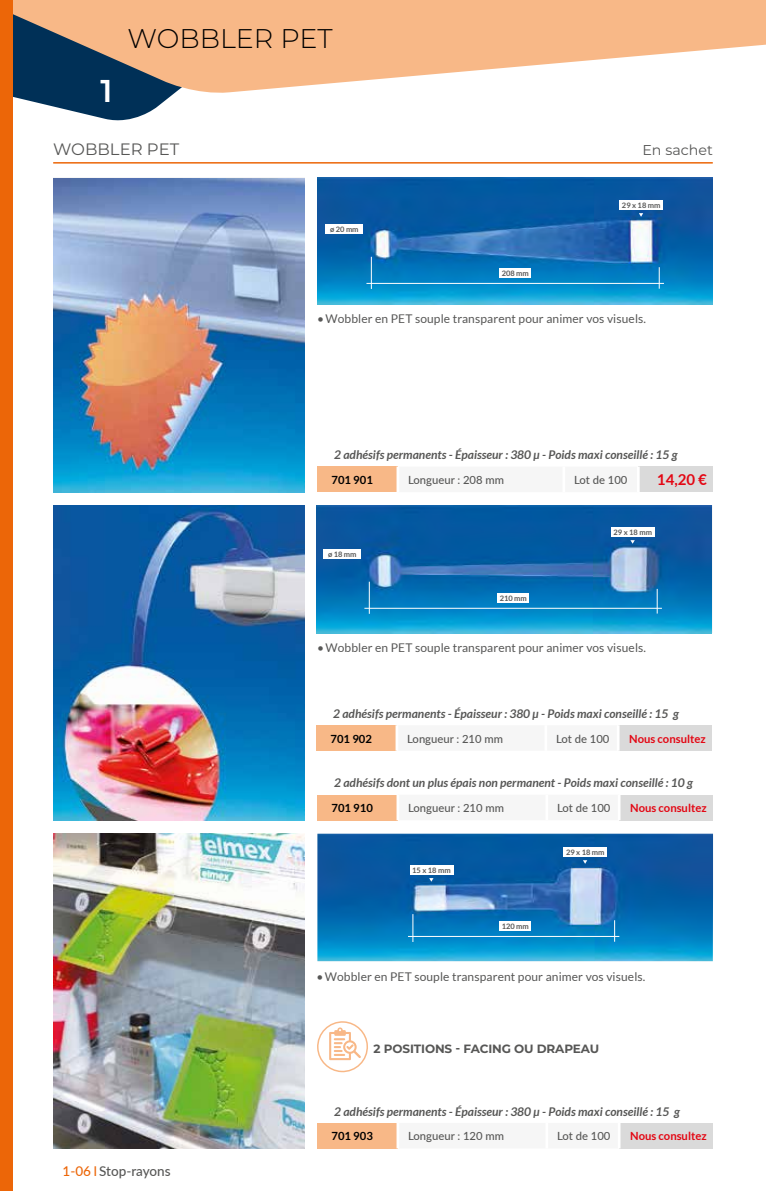
<style>
.page{position:relative;width:766px;height:1191px;background:#fff}
.page>*{position:absolute;margin:0;border:0;box-sizing:border-box;transform-origin:0 0}
.t1{font:600 31.5px "Montserrat";color:#fff}
.t2{font:300 27px "Montserrat";color:#000}
.t3{font:16.5px "Montserrat";color:#575756}
.t4{font:700 15px "Lato";color:#e30613}
.t5{font:14.25px "Montserrat";color:#575756}
.t6{font:500 13.5px "Lato";letter-spacing:-.005em;color:#575756}
.t7{font:500 13.5px "Lato";color:#ec6608}
.t8{font:italic 700 12px "Lato";color:#575756}
.t9{font:12px "Lato";letter-spacing:.01em;color:#575756}
.t10{font:700 12px "Montserrat";letter-spacing:-.01em;color:#575756}
.t11{font:500 11.25px "Lato";color:#575756}
.t12{font:700 11.25px "Lato";color:#e30613}
.t13{font:700 11.25px "Lato";color:#000}
.t14{font:700 7.5px "Lato";color:#575756}
</style>
<div class="page">
<svg style="left:13px;top:95px;width:159px;height:26px;fill:#003057"></svg>
<svg style="left:13px;top:0;width:752px;height:95px;fill:#f8b887"></svg>
<div style="left:0;top:0;width:13px;height:1191px;background:#ec6608"></div>
<hr style="left:53px;top:162px;width:659px;height:2px;background:#ec6608">
<img style="left:53px;top:178px;width:251px;height:314px">
<img style="left:53px;top:505px;width:251px;height:315px">
<img style="left:53px;top:833px;width:251px;height:315px">
<div style="left:317px;top:466px;width:81px;height:26px;background:#f8b887"></div>
<div style="left:638px;top:466px;width:74px;height:26px;background:#dadada"></div>
<hr style="left:636px;top:466px;width:3px;height:26px;background:#fff">
<hr style="left:396px;top:466px;width:3px;height:26px;background:#fff">
<svg style="left:317px;top:1021px;width:51px;height:51px"></svg>
<img style="left:317px;top:177px;width:395px;height:128px">
<img style="left:316px;top:505px;width:395px;height:128px">
<hr style="left:371px;top:257px;width:1px;height:32px;background:#fff">
<svg style="left:658px;top:267px;width:1px;height:22px"></svg>
<hr style="left:366px;top:283px;width:297px;height:1px;background:#fff">
<div style="left:325px;top:225px;width:38px;height:9px;background:#fff"></div>
<div style="left:499px;top:268px;width:32px;height:10px;background:#fff"></div>
<svg style="left:638px;top:213px;width:5px;height:4px"></svg>
<div style="left:619px;top:200px;width:43px;height:10px;background:#fff"></div>
<hr style="left:369px;top:581px;width:1px;height:33px;background:#fff">
<svg style="left:656px;top:589px;width:1px;height:24px"></svg>
<hr style="left:364px;top:608px;width:297px;height:1px;background:#fff">
<div style="left:323px;top:549px;width:38px;height:10px;background:#fff"></div>
<div style="left:497px;top:593px;width:32px;height:10px;background:#fff"></div>
<svg style="left:630px;top:540px;width:4px;height:4px"></svg>
<div style="left:611px;top:527px;width:43px;height:9px;background:#fff"></div>
<img style="left:317px;top:833px;width:395px;height:128px">
<svg style="left:412px;top:914px;width:1px;height:28px"></svg>
<svg style="left:614px;top:920px;width:1px;height:21px"></svg>
<hr style="left:408px;top:936px;width:211px;height:1px;background:#fff">
<div style="left:499px;top:921px;width:32px;height:9px;background:#fff"></div>
<svg style="left:582px;top:860px;width:5px;height:4px"></svg>
<div style="left:563px;top:847px;width:43px;height:9px;background:#fff"></div>
<svg style="left:429px;top:878px;width:4px;height:3px"></svg>
<div style="left:409px;top:865px;width:44px;height:9px;background:#fff"></div>
<div style="left:316px;top:725px;width:81px;height:25px;background:#f8b887"></div>
<div style="left:618px;top:725px;width:93px;height:25px;background:#dadada"></div>
<hr style="left:395px;top:725px;width:3px;height:25px;background:#fff">
<hr style="left:616px;top:725px;width:3px;height:25px;background:#fff">
<div style="left:317px;top:1123px;width:81px;height:25px;background:#f8b887"></div>
<div style="left:619px;top:1123px;width:93px;height:25px;background:#dadada"></div>
<hr style="left:396px;top:1123px;width:3px;height:25px;background:#fff">
<hr style="left:617px;top:1123px;width:3px;height:25px;background:#fff">
<div style="left:317px;top:794px;width:81px;height:26px;background:#f8b887"></div>
<div style="left:619px;top:794px;width:93px;height:26px;background:#dadada"></div>
<hr style="left:396px;top:794px;width:3px;height:26px;background:#fff">
<hr style="left:617px;top:794px;width:3px;height:26px;background:#fff">
<h1 class="t1" style="left:100px;top:68px;width:14px">1</h1>
<h2 class="t2" style="left:128px;top:20px;width:206px">WOBBLER PET</h2>
<h3 class="t3" style="left:53px;top:138px;width:127px">WOBBLER PET</h3>
<p class="t5" style="left:642px;top:140px;width:72px">En sachet</p>
<p class="t14" style="left:330px;top:225px;width:30px">ø 20 mm</p>
<p class="t14" style="left:501px;top:269px;width:29px">208 mm</p>
<p class="t14" style="left:621px;top:201px;width:40px">29 x 18 mm</p>
<p class="t9" style="left:317px;top:312px;width:330px">•Wobbler en PET souple transparent pour animer vos visuels.</p>
<p class="t8" style="left:334px;top:448px;width:345px">2 adhésifs permanents - Épaisseur : 380 µ - Poids maxi conseillé : 15 g</p>
<p class="t13" style="left:331px;top:473px;width:43px">701 901</p>
<p class="t11" style="left:408px;top:472px;width:97px">Longueur : 208 mm</p>
<p class="t11" style="left:574px;top:472px;width:55px">Lot de 100</p>
<p class="t4" style="left:656px;top:471px;width:51px">14,20 €</p>
<p class="t14" style="left:328px;top:550px;width:30px">ø 18 mm</p>
<p class="t14" style="left:499px;top:594px;width:29px">210 mm</p>
<p class="t14" style="left:613px;top:528px;width:40px">29 x 18 mm</p>
<p class="t9" style="left:317px;top:641px;width:330px">•Wobbler en PET souple transparent pour animer vos visuels.</p>
<p class="t8" style="left:333px;top:706px;width:347px">2 adhésifs permanents - Épaisseur : 380 µ - Poids maxi conseillé : 15 g</p>
<p class="t13" style="left:330px;top:732px;width:43px">701 902</p>
<p class="t11" style="left:407px;top:730px;width:97px">Longueur : 210 mm</p>
<p class="t11" style="left:556px;top:730px;width:55px">Lot de 100</p>
<p class="t12" style="left:629px;top:732px;width:78px">Nous consultez</p>
<p class="t8" style="left:334px;top:776px;width:360px">2 adhésifs dont un plus épais non permanent - Poids maxi conseillé : 10 g</p>
<p class="t13" style="left:331px;top:801px;width:43px">701 910</p>
<p class="t11" style="left:408px;top:800px;width:97px">Longueur : 210 mm</p>
<p class="t11" style="left:557px;top:800px;width:55px">Lot de 100</p>
<p class="t12" style="left:630px;top:801px;width:78px">Nous consultez</p>
<p class="t14" style="left:412px;top:865px;width:40px">15 x 18 mm</p>
<p class="t14" style="left:501px;top:922px;width:29px">120 mm</p>
<p class="t14" style="left:566px;top:848px;width:40px">29 x 18 mm</p>
<p class="t9" style="left:316px;top:969px;width:330px">•Wobbler en PET souple transparent pour animer vos visuels.</p>
<p class="t10" style="left:373px;top:1039px;width:227px">2 POSITIONS - FACING OU DRAPEAU</p>
<p class="t7" style="left:62px;top:1161px;width:30px">1-06</p>
<p class="t6" style="left:99px;top:1161px;width:73px">Stop-rayons</p>
<p class="t8" style="left:334px;top:1104px;width:347px">2 adhésifs permanents - Épaisseur : 380 µ - Poids maxi conseillé : 15 g</p>
<p class="t13" style="left:331px;top:1129px;width:43px">701 903</p>
<p class="t11" style="left:408px;top:1128px;width:97px">Longueur : 120 mm</p>
<p class="t11" style="left:557px;top:1128px;width:55px">Lot de 100</p>
<p class="t12" style="left:630px;top:1129px;width:78px">Nous consultez</p>
</div>
